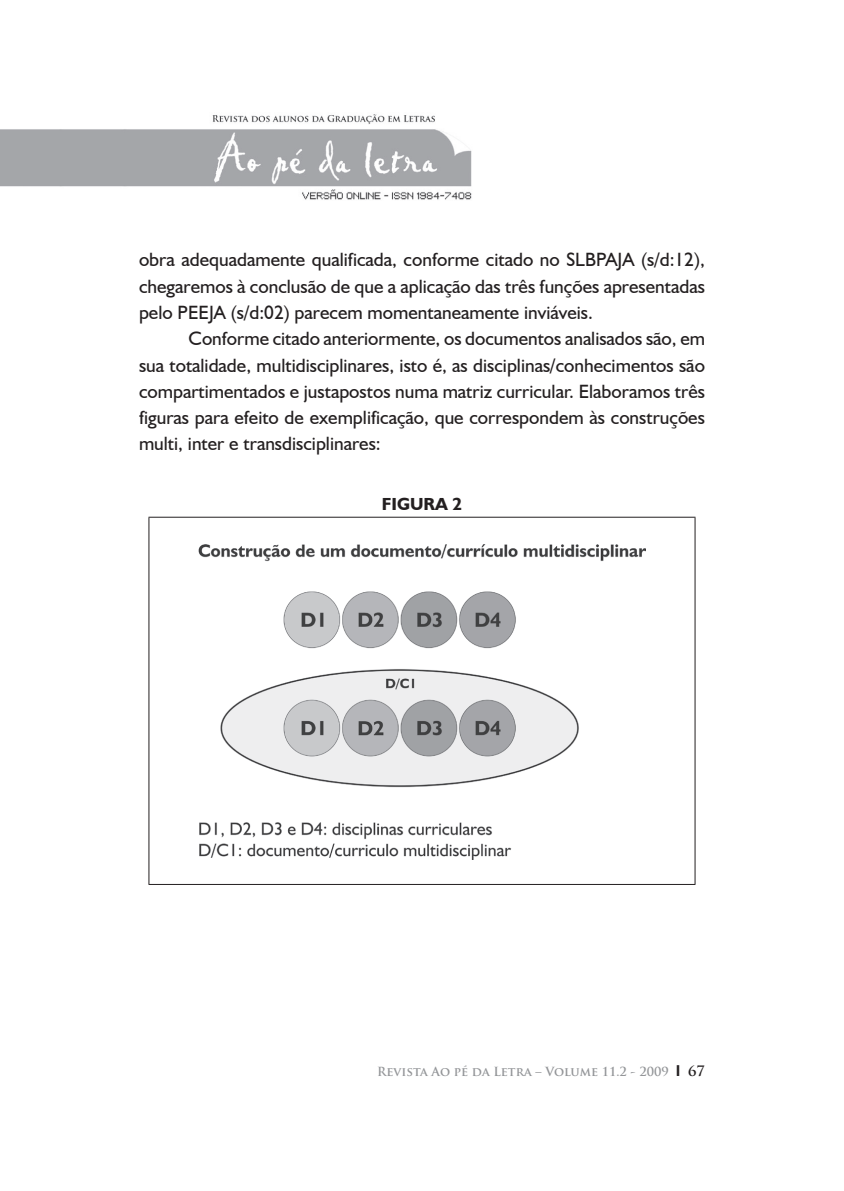
<style>
.page{position:relative;width:844px;height:1191px;background:#fff}
.page>*{position:absolute;margin:0;border:0;box-sizing:border-box;transform-origin:0 0}
.t1{font:19.25px/26.2px "Humanist 521 BT";color:#231f20;text-align:justify}
.t2{font:700 17.5px "Humanist 521 BT";color:#231f20}
.t3{font:700 12.25px "Trajan Pro";color:#939598}
.s1{font-family:"Humanist 521 BT";font-size:15.75px;color:#231f20}
.s2{font-size:14px;color:#231f20}
</style>
<div class="page">
<img style="left:0;top:114px;width:472px;height:86px">
<hr style="left:148px;top:517px;width:547px;height:1px;background:#231f20">
<hr style="left:148px;top:884px;width:547px;height:1px;background:#231f20">
<hr style="left:148px;top:517px;width:1px;height:367px;background:#231f20">
<hr style="left:694px;top:517px;width:1px;height:367px;background:#231f20">
<img style="left:198px;top:544px;width:447px;height:315px">
<p class="t1" style="left:139px;top:246px;width:567px">obra adequadamente qualificada, conforme citado no SLBPAJA (s/d:12), chegaremos à conclusão de que a aplicação das três funções apresentadas pelo PEEJA (s/d:02) parecem momentaneamente inviáveis.</p>
<p class="t1" style="left:139px;top:325px;width:567px;text-indent:50px">Conforme citado anteriormente, os documentos analisados são, em sua totalidade, multidisciplinares, isto é, as disciplinas/conhecimentos são compartimentados e justapostos numa matriz curricular. Elaboramos três figuras para efeito de exemplificação, que correspondem às construções multi, inter e transdisciplinares:</p>
<p class="t2" style="left:382px;top:493px;width:81px">FIGURA 2</p>
<p class="t3" style="left:377px;top:1063px;width:329px">Revista Ao pé da Letra – Volume 11.2 - 2009 <span class="s1">l</span> <span class="s2">67</span></p>
</div>
